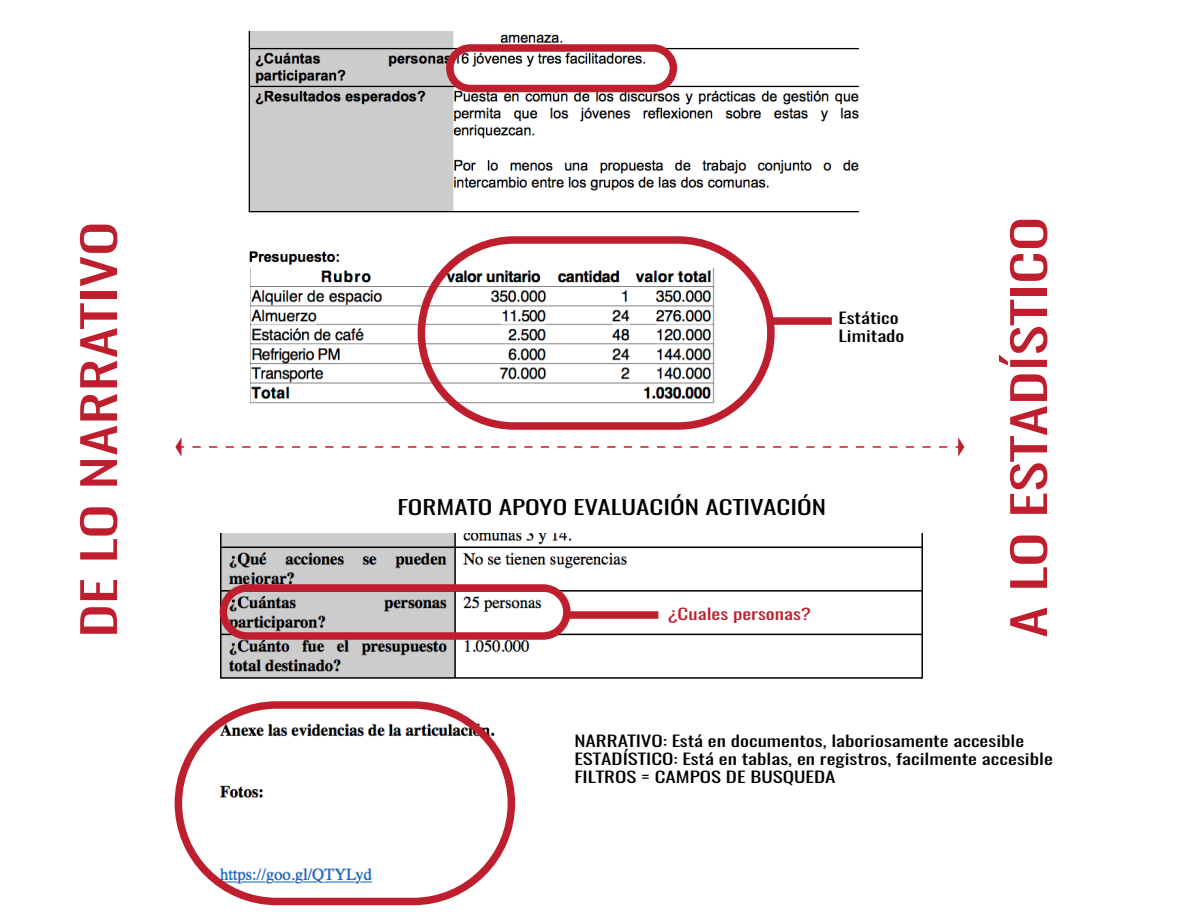
<style>
.page{position:relative;width:1188px;height:918px;background:#fff}
.page>*{position:absolute;margin:0;border:0;box-sizing:border-box;transform-origin:0 0}
.t1{font:45.45px "Oswald";color:#be1e2d;scale:1.4 1}
.t2{font:19.35px "Oswald";color:#000;scale:1.4 1}
.t3{font:15px/18px "Oswald";color:#000;scale:1.4 1}
.t4{font:15px "Oswald";color:#be1e2d;scale:1.4 1}
</style>
<div class="page">
<img style="left:248px;top:32px;width:611px;height:389px">
<img style="left:209px;top:533px;width:714px;height:363px">
<div style="left:220px;top:584px;width:351px;height:56px;border:8px solid #be1e2d;border-radius:24px"></div>
<div style="left:568px;top:611px;width:90px;height:8px;background:#be1e2d"></div>
<svg style="left:175px;top:437px;width:9px;height:20px"></svg>
<svg style="left:192px;top:437px;width:772px;height:20px"></svg>
<div style="left:446px;top:44px;width:231px;height:48px;border:8px solid #be1e2d;border-radius:20px"></div>
<div style="left:418px;top:236px;width:357px;height:194px;border:8px solid #be1e2d;border-radius:93px"></div>
<div style="left:175px;top:701px;width:340px;height:204px;border:8px solid #be1e2d;border-radius:98px"></div>
<div style="left:771px;top:317px;width:61px;height:8px;background:#be1e2d"></div>
<h1 class="t1" style="left:58px;top:638px;width:299px;rotate:-90deg">DE LO NARRATIVO</h1>
<h1 class="t1" style="left:988px;top:638px;width:302px;rotate:-90deg">A LO ESTADÍSTICO</h1>
<p class="t3" style="left:839px;top:308px;width:49px">Estático<br>Limitado</p>
<p class="t2" style="left:397px;top:490px;width:308px">FORMATO APOYO EVALUACIÓN ACTIVACIÓN</p>
<p class="t4" style="left:667px;top:600px;width:104px">¿Cuales personas?</p>
<p class="t3" style="left:574px;top:730px;width:343px">NARRATIVO: Está en documentos, laboriosamente accesible<br>ESTADÍSTICO: Está en tablas, en registros, facilmente accesible<br>FILTROS = CAMPOS DE BUSQUEDA</p>
</div>
